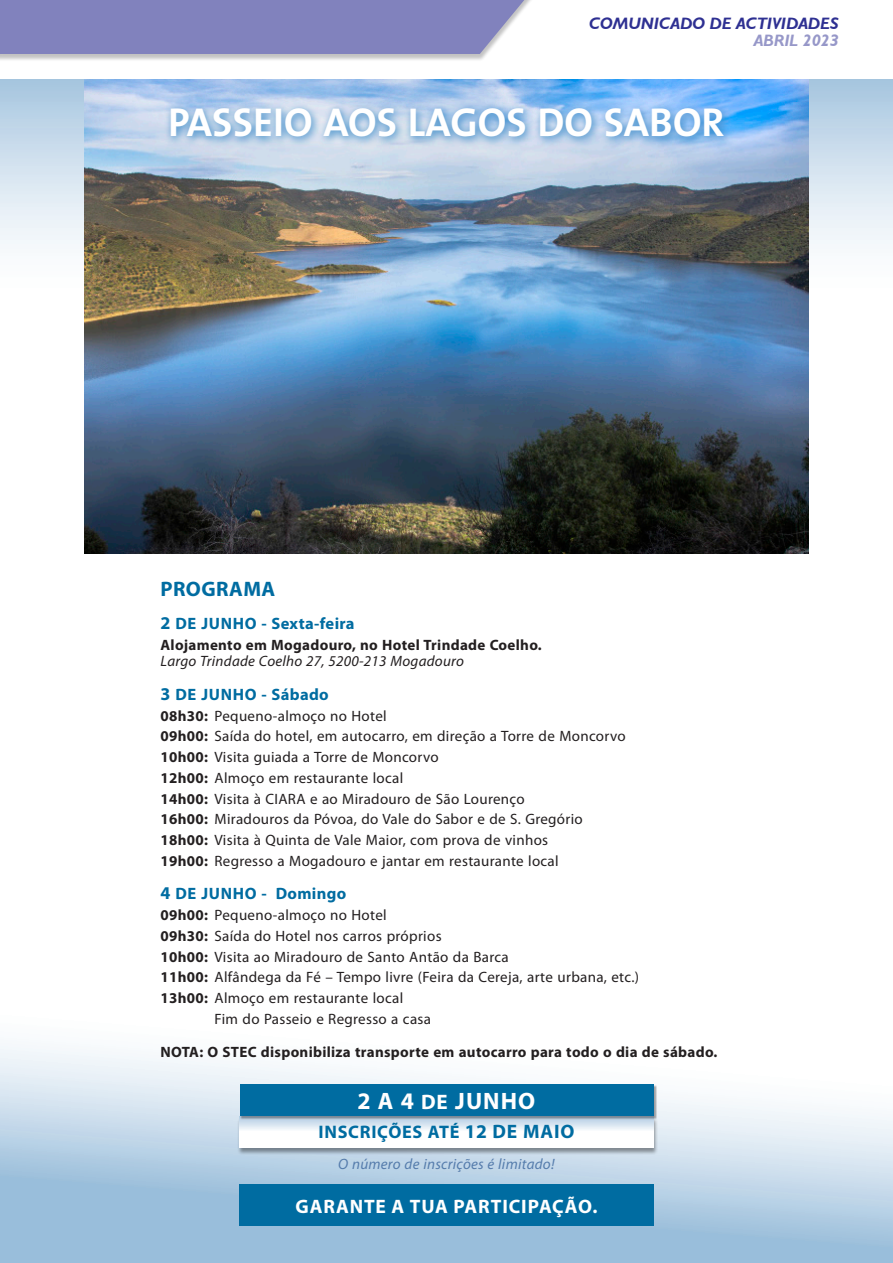
<style>
.page{position:relative;width:893px;height:1263px;background:#fff}
.page>*{position:absolute;margin:0;border:0;box-sizing:border-box;transform-origin:0 0}
.t1{font:700 40.5px "T Mix";color:#fff}
.t2{font:700 23.85px "Myriad Pro";color:#fff}
.t3{font:700 21px "Myriad Pro";letter-spacing:.02em;color:#006ca1}
.t4{font:700 19.5px "Myriad Pro";letter-spacing:.045em;color:#fff}
.t5{font:700 18.15px "Myriad Pro";letter-spacing:.04em;color:#006ca1}
.t6{font:700 16.5px "Myriad Pro";letter-spacing:.03em;color:#006ca1}
.t7{font:italic 700 16.5px/17px "Humanist 521 BT";letter-spacing:.005em;color:#2e3092;text-align:right}
.t8{font:15px/20.7px "Myriad Pro";letter-spacing:.02em;color:#231f20}
.t9{font:700 15px "Myriad Pro";letter-spacing:.02em;color:#231f20}
.t10{font:italic 15px "Myriad Pro";letter-spacing:.02em;color:#231f20}
.t11{font:italic 15px "Myriad Pro";letter-spacing:.02em;color:#557cac}
.s1{font-size:18px}
.s2{font-weight:700}
.s3{font-size:21px}
.s4{font-size:19.5px}
</style>
<div class="page">
<svg style="left:0;top:0;width:535px;height:80px"></svg>
<svg style="left:0;top:1046px;width:893px;height:217px"></svg>
<div style="left:239px;top:1184px;width:415px;height:42px;background:#006ca1"></div>
<div style="left:237px;top:1117px;width:421px;height:38px;background:#000001;opacity:.4"></div>
<svg style="left:240px;top:1119px;width:413px;height:28px"></svg>
<div style="left:240px;top:1085px;width:417px;height:34px;background:#231f20;opacity:.4"></div>
<div style="left:240px;top:1084px;width:413px;height:32px;background:#006ca1"></div>
<div style="left:0;top:80px;width:892px;height:245px;background:linear-gradient(to bottom,#aecae2,#fff)"></div>
<img style="left:85px;top:80px;width:723px;height:474px">
<svg style="left:164px;top:102px;width:569px;height:45px;background:#9bc0e5"></svg>
<p class="t7" style="left:589px;top:15px;width:252px">COMUNICADO DE ACTIVIDADES<br>ABRIL 2023</p>
<h1 class="t1" style="left:168px;top:89px;width:558px">PASSEIO AOS LAGOS DO SABOR</h1>
<h3 class="t3" style="left:161px;top:577px;width:116px">PROGRAMA</h3>
<p class="t6" style="left:161px;top:614px;width:196px"><span class="s1">2</span> de Junho - Sexta-feira</p>
<p class="t9" style="left:161px;top:636px;width:383px">Alojamento em Mogadouro, no Hotel Trindade Coelho.</p>
<p class="t10" style="left:161px;top:653px;width:305px">Largo Trindade Coelho 27, 5200-213 Mogadouro</p>
<p class="t6" style="left:161px;top:685px;width:170px"><span class="s1">3</span> de Junho - Sábado</p>
<p class="t8" style="left:161px;top:705px;width:467px"><span class="s2">08h30:</span> Pequeno-almoço no Hotel<br><span class="s2">09h00:</span> Saída do hotel, em autocarro, em direção a Torre de Moncorvo <span class="s2">10h00:</span> Visita guiada a Torre de Moncorvo<br><span class="s2">12h00:</span> Almoço em restaurante local<br><span class="s2">14h00:</span> Visita à CIARA e ao Miradouro de São Lourenço<br><span class="s2">16h00:</span> Miradouros da Póvoa, do Vale do Sabor e de S. Gregório <span class="s2">18h00:</span> Visita à Quinta de Vale Maior, com prova de vinhos<br><span class="s2">19h00:</span> Regresso a Mogadouro e jantar em restaurante local</p>
<p class="t6" style="left:161px;top:884px;width:187px"><span class="s1">4</span> de Junho - Domingo</p>
<p class="t8" style="left:161px;top:905px;width:228px"><span class="s2">09h00:</span> Pequeno-almoço no Hotel</p>
<p class="t8" style="left:161px;top:926px;width:283px"><span class="s2">09h30:</span> Saída do Hotel nos carros próprios</p>
<p class="t8" style="left:161px;top:946px;width:350px"><span class="s2">10h00:</span> Visita ao Miradouro de Santo Antão da Barca</p>
<p class="t8" style="left:161px;top:967px;width:480px"><span class="s2">11h00:</span> Alfândega da Fé – Tempo livre (Feira da Cereja, arte urbana, etc.)</p>
<p class="t8" style="left:161px;top:988px;width:244px"><span class="s2">13h00:</span> Almoço em restaurante local</p>
<p class="t8" style="left:215px;top:1009px;width:218px">Fim do Passeio e Regresso a casa</p>
<p class="t9" style="left:161px;top:1044px;width:558px">NOTA: O STEC disponibiliza transporte em autocarro para todo o dia de sábado.</p>
<h2 class="t2" style="left:357px;top:1088px;width:179px">2 a 4 <span class="s3">de</span> JUNHO</h2>
<p class="t5" style="left:318px;top:1122px;width:257px">Inscrições até <span class="s4">12 de MAIO</span></p>
<p class="t11" style="left:338px;top:1155px;width:218px">O número de inscrições é limitado!</p>
<h3 class="t4" style="left:296px;top:1195px;width:29px">Gara</h3>
<h3 class="t4" style="left:350px;top:1195px;width:117px">nte a tua par</h3>
<h3 class="t4" style="left:491px;top:1195px;width:42px">ticipaç</h3>
<h3 class="t4" style="left:565px;top:1195px;width:34px">ão.</h3>
</div>
